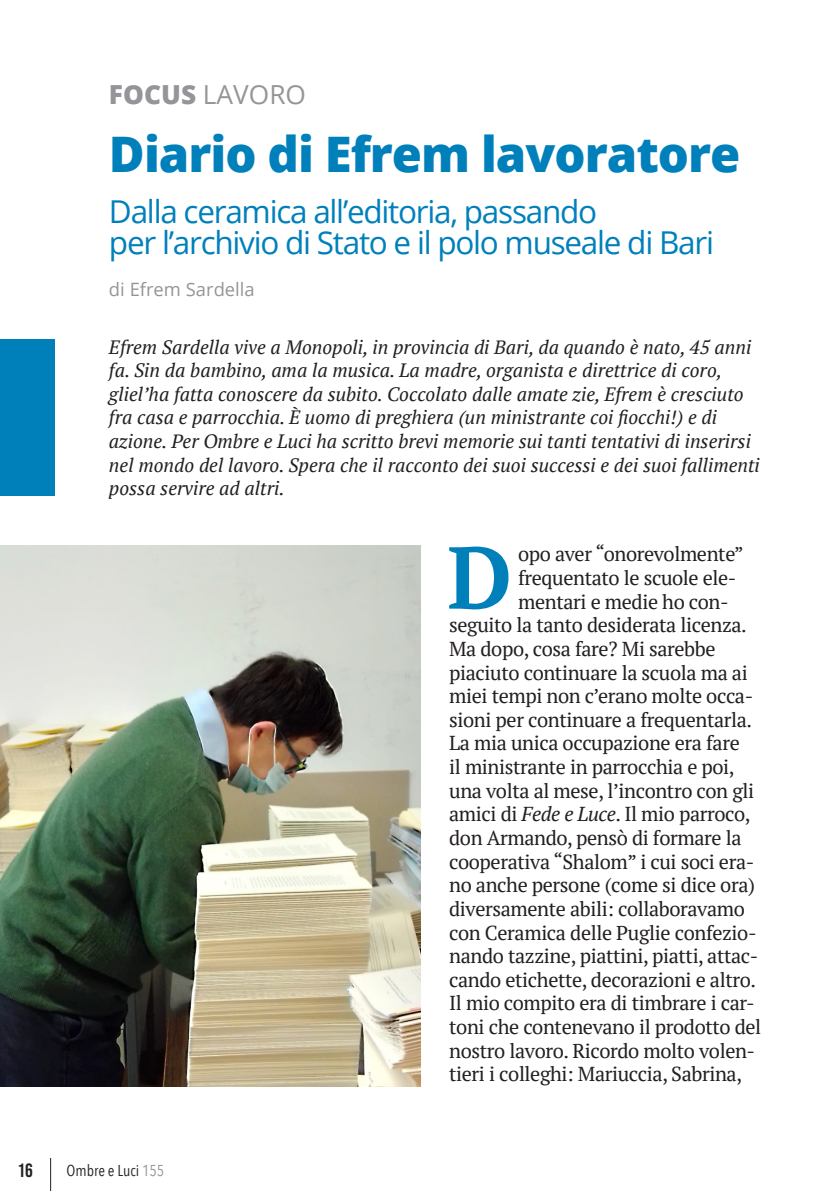
<style>
.page{position:relative;width:819px;height:1191px;background:#fff}
.page>*{position:absolute;margin:0;border:0;box-sizing:border-box;transform-origin:0 0}
.t1{font:700 87.67px "PT Serif";color:#0080bb}
.Normale{font:800 49px "Open Sans";letter-spacing:-.02em;color:#0080bb}
.Normale-2{font:31.5px/31.5px "Open Sans";letter-spacing:-.04em;color:#0080bb}
.t2{font:26.25px "Open Sans";color:#939598}
.t3{font:20.12px "PT Serif";letter-spacing:-.02em;color:#231f20}
.Normale-3{font:italic 19.25px/23.6px "PT Serif";color:#231f20}
.t4{font:19.25px "Bebas Neue";color:#231f20}
.t5{font:18.38px "Open Sans";color:#939598}
.t6{font:15.75px "Avenir Next Condensed";color:#231f20}
.s1{font-weight:800}
.s2{color:#939598}
.s3{font-style:italic}
</style>
<div class="page">
<hr style="left:50px;top:1158px;width:1px;height:33px;background:#231f20">
<img style="left:0;top:546px;width:420px;height:540px">
<div style="left:0;top:339px;width:55px;height:156px;background:#0080bb"></div>
<p class="t2" style="left:109px;top:77px;width:198px"><span class="s1">FOCUS</span> LAVORO</p>
<p class="Normale" style="left:109px;top:116px;width:633px">Diario di Efrem lavoratore</p>
<p class="Normale-2" style="left:109px;top:195px;width:606px">Dalla ceramica all’editoria, passando<br>per l’archivio di Stato e il polo museale di Bari</p>
<p class="t5" style="left:109px;top:277px;width:147px">di Efrem Sardella</p>
<p class="Normale-3" style="left:109px;top:335px;width:652px">Efrem Sardella vive a Monopoli, in provincia di Bari, da quando è nato, 45 anni fa. Sin da bambino, ama la musica. La madre, organista e direttrice di coro, gliel’ha fatta conoscere da subito. Coccolato dalle amate zie, Efrem è cresciuto fra casa e parrocchia. È uomo di preghiera (un ministrante coi fiocchi!) e di azione. Per Ombre e Luci ha scritto brevi memorie sui tanti tentativi di inserirsi nel mondo del lavoro. Spera che il racconto dei suoi successi e dei suoi fallimenti possa servire ad altri.</p>
<p class="t4" style="left:18px;top:1159px;width:17px">16</p>
<p class="t6" style="left:67px;top:1157px;width:99px">Ombre e Luci <span class="s2">155</span></p>
<p class="t1" style="left:447px;top:520px;width:66px">D</p>
<p class="t3" style="left:518px;top:541px;width:227px">opo aver “onorevolmente”</p>
<p class="t3" style="left:518px;top:565px;width:220px">frequentato le scuole ele-</p>
<p class="t3" style="left:518px;top:588px;width:212px">mentari e medie ho con-</p>
<p class="t3" style="left:449px;top:612px;width:299px">seguito la tanto desiderata licenza.</p>
<p class="t3" style="left:449px;top:636px;width:268px">Ma dopo, cosa fare? Mi sarebbe</p>
<p class="t3" style="left:449px;top:659px;width:300px">piaciuto continuare la scuola ma ai</p>
<p class="t3" style="left:449px;top:683px;width:305px">miei tempi non c’erano molte occa-</p>
<p class="t3" style="left:449px;top:706px;width:304px">sioni per continuare a frequentarla.</p>
<p class="t3" style="left:449px;top:730px;width:292px">La mia unica occupazione era fare</p>
<p class="t3" style="left:449px;top:754px;width:287px">il ministrante in parrocchia e poi,</p>
<p class="t3" style="left:449px;top:777px;width:306px">una volta al mese, l’incontro con gli</p>
<p class="t3" style="left:449px;top:801px;width:303px">amici di <span class="s3">Fede e Luce</span>. Il mio parroco,</p>
<p class="t3" style="left:449px;top:825px;width:294px">don Armando, pensò di formare la</p>
<p class="t3" style="left:449px;top:848px;width:306px">cooperativa “Shalom” i cui soci era-</p>
<p class="t3" style="left:449px;top:872px;width:307px">no anche persone (come si dice ora)</p>
<p class="t3" style="left:449px;top:895px;width:297px">diversamente abili: collaboravamo</p>
<p class="t3" style="left:449px;top:919px;width:309px">con Ceramica delle Puglie confezio-</p>
<p class="t3" style="left:449px;top:943px;width:311px">nando tazzine, piattini, piatti, attac-</p>
<p class="t3" style="left:449px;top:966px;width:308px">cando etichette, decorazioni e altro.</p>
<p class="t3" style="left:449px;top:990px;width:307px">Il mio compito era di timbrare i car-</p>
<p class="t3" style="left:449px;top:1014px;width:313px">toni che contenevano il prodotto del</p>
<p class="t3" style="left:449px;top:1037px;width:307px">nostro lavoro. Ricordo molto volen-</p>
<p class="t3" style="left:449px;top:1061px;width:294px">tieri i colleghi: Mariuccia, Sabrina,</p>
</div>
